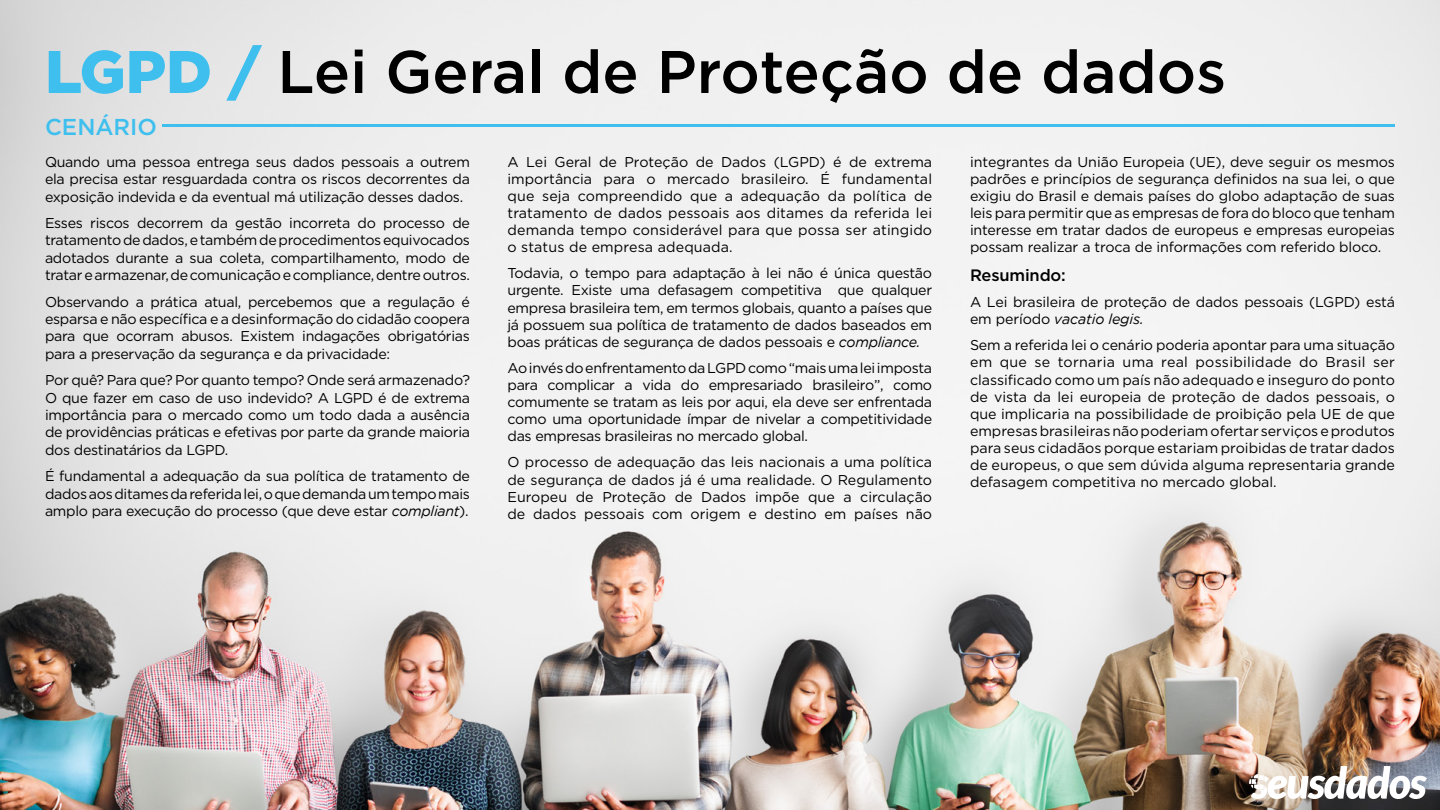
<style>
.page{position:relative;width:1440px;height:810px;background:#fff}
.page>*{position:absolute;margin:0;border:0;box-sizing:border-box;transform-origin:0 0}
.t1{font:500 60px "Gotham";color:#000}
.t2{font:500 22.95px "Gotham";color:#3ebfee}
.t3{font:500 16.5px "Gotham";letter-spacing:-.01em;color:#000}
.t4{font:14.25px/17.1px "Gotham";letter-spacing:-.02em;color:#000;text-align:justify}
.s1{font-weight:900;color:#3ebfee}
.s2{font-style:italic}
</style>
<div class="page">
<img style="left:0;top:0;width:1440px;height:810px">
<hr style="left:162px;top:125px;width:1233px;height:2px;background:#3ebfee">
<img style="left:1250px;top:766px;width:177px;height:32px">
<h1 class="t1" style="left:45px;top:33px;width:1183px"><span class="s1">LGPD /</span> Lei Geral de Proteção de dados</h1>
<h2 class="t2" style="left:45px;top:112px;width:114px">CENÁRIO</h2>
<p class="t4" style="left:45px;top:153px;width:427px;line-height:17.4px">Quando uma pessoa entrega seus dados pessoais a outrem ela precisa estar resguardada contra os riscos decorrentes da exposição indevida e da eventual má utilização desses dados.</p>
<p class="t4" style="left:45px;top:214px;width:427px;line-height:17.4px">Esses riscos decorrem da gestão incorreta do processo de tratamento de dados, e também de procedimentos equivocados adotados durante a sua coleta, compartilhamento, modo de tratar e armazenar, de comunicação e compliance, dentre outros.</p>
<p class="t4" style="left:45px;top:293px;width:427px;line-height:17.4px">Observando a prática atual, percebemos que a regulação é esparsa e não específica e a desinformação do cidadão coopera para que ocorram abusos. Existem indagações obrigatórias para a preservação da segurança e da privacidade:</p>
<p class="t4" style="left:45px;top:371px;width:427px;line-height:17.4px">Por quê? Para que? Por quanto tempo? Onde será armazenado?<br>O que fazer em caso de uso indevido? A LGPD é de extrema importância para o mercado como um todo dada a ausência de providências práticas e efetivas por parte da grande maioria dos destinatários da LGPD.</p>
<p class="t4" style="left:45px;top:467px;width:427px;line-height:17.4px">É fundamental a adequação da sua política de tratamento de dados aos ditames da referida lei, o que demanda um tempo mais amplo para execução do processo (que deve estar <span class="s2">compliant</span>).</p>
<p class="t4" style="left:508px;top:153px;width:426px">A Lei Geral de Proteção de Dados (LGPD) é de extrema importância para o mercado brasileiro. É fundamental que seja compreendido que a adequação da política de tratamento de dados pessoais aos ditames da referida lei demanda tempo considerável para que possa ser atingido o status de empresa adequada.</p>
<p class="t4" style="left:508px;top:265px;width:426px">Todavia, o tempo para adaptação à lei não é única questão urgente. Existe uma defasagem competitiva que qualquer empresa brasileira tem, em termos globais, quanto a países que já possuem sua política de tratamento de dados baseados em boas práticas de segurança de dados pessoais e <span class="s2">compliance.</span></p>
<p class="t4" style="left:508px;top:359px;width:426px">Ao invés do enfrentamento da LGPD como “mais uma lei imposta para complicar a vida do empresariado brasileiro”, como comumente se tratam as leis por aqui, ela deve ser enfrentada como uma oportunidade ímpar de nivelar a competitividade das empresas brasileiras no mercado global.</p>
<p class="t4" style="left:508px;top:454px;width:426px">O processo de adequação das leis nacionais a uma política de segurança de dados já é uma realidade. O Regulamento Europeu de Proteção de Dados impõe que a circulação de dados pessoais com origem e destino em países não</p>
<p class="t4" style="left:970px;top:153px;width:427px">integrantes da União Europeia (UE), deve seguir os mesmos padrões e princípios de segurança definidos na sua lei, o que exigiu do Brasil e demais países do globo adaptação de suas leis para permitir que as empresas de fora do bloco que tenham interesse em tratar dados de europeus e empresas europeias possam realizar a troca de informações com referido bloco.</p>
<p class="t3" style="left:970px;top:264px;width:97px">Resumindo:</p>
<p class="t4" style="left:970px;top:293px;width:427px">A Lei brasileira de proteção de dados pessoais (LGPD) está em período <span class="s2">vacatio legis.</span></p>
<p class="t4" style="left:970px;top:336px;width:427px">Sem a referida lei o cenário poderia apontar para uma situação em que se tornaria uma real possibilidade do Brasil ser classificado como um país não adequado e inseguro do ponto de vista da lei europeia de proteção de dados pessoais, o que implicaria na possibilidade de proibição pela UE de que empresas brasileiras não poderiam ofertar serviços e produtos para seus cidadãos porque estariam proibidas de tratar dados de europeus, o que sem dúvida alguma representaria grande defasagem competitiva no mercado global.</p>
</div>
